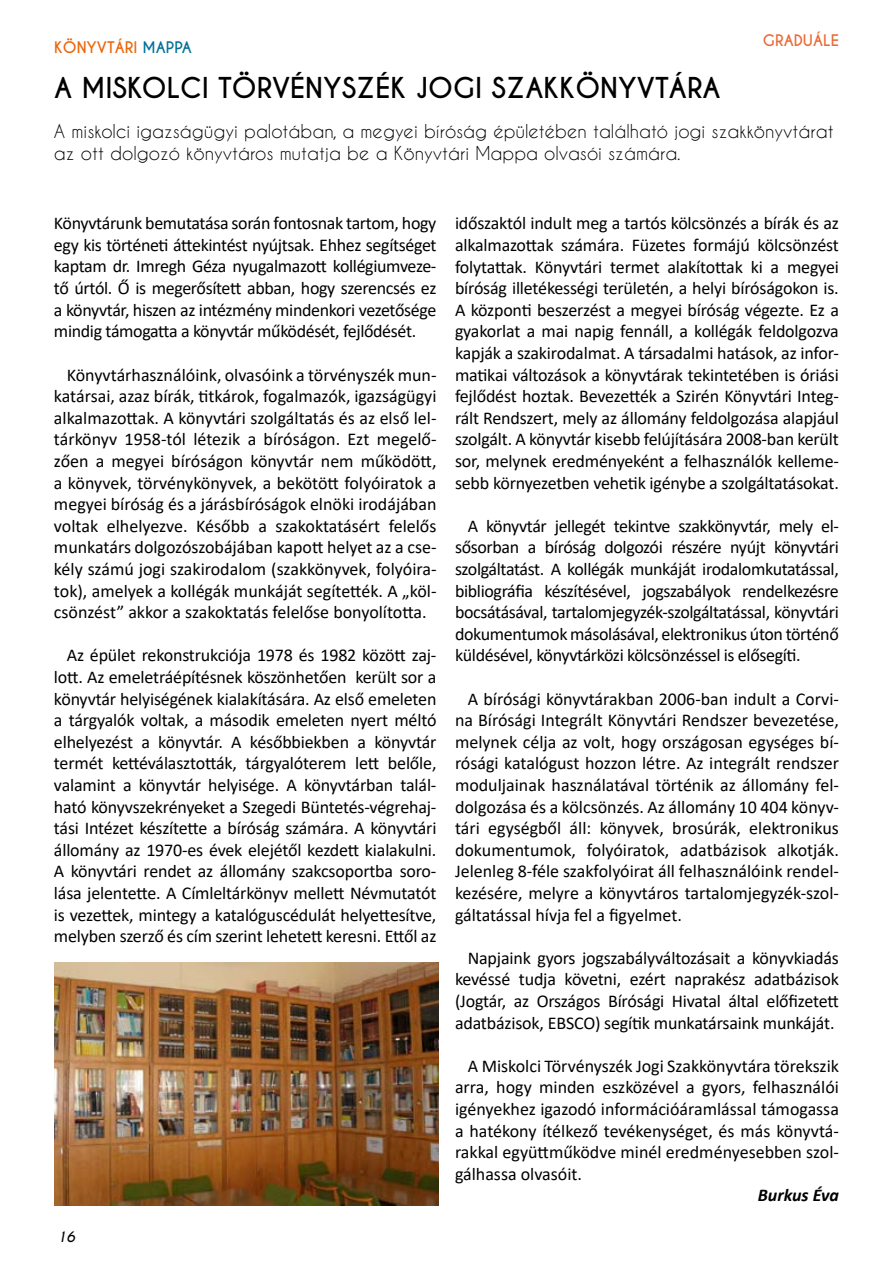
<style>
.page{position:relative;width:893px;height:1263px;background:#fff}
.page>*{position:absolute;margin:0;border:0;box-sizing:border-box;transform-origin:0 0}
.t1{font:700 27px "Caviar Dreams";color:#000}
.t2{font:18px/21.6px "Calibri";letter-spacing:-.01em;color:#000;text-align:justify}
.t3{font:18px/21.6px "Caviar Dreams";color:#000}
.t4{font:italic 700 18px "Calibri";color:#000}
.t5{font:700 15px "Caviar Dreams";color:#ec6608}
.t6{font:700 15px "Caviar Dreams";color:#ec6835}
.t7{font:italic 700 13.5px "Caviar Dreams";color:#000}
.s1{color:#007199}
</style>
<div class="page">
<img style="left:54px;top:963px;width:384px;height:242px">
<p class="t5" style="left:54px;top:38px;width:139px">Könyvtári <span class="s1">Mappa</span></p>
<h1 class="t1" style="left:54px;top:71px;width:668px">A M iskolci Törvényszék Jogi Szakkönyvtára</h1>
<p class="t6" style="left:763px;top:31px;width:23px">GRADUÁLE</p>
<p class="t3" style="left:54px;top:120px;width:781px">A miskolci igazságügyi palotában, a megyei bíróság épületében található jogi szakkönyvtárat az ott dolgozó könyvtáros mutatja be a Könyvtári Mappa olvasói számára.</p>
<p class="t2" style="left:54px;top:212px;width:384px">Könyvtárunk bemutatása során fontosnak tartom, hogy egy kis történeti áttekintést nyújtsak. Ehhez segítséget kaptam dr. Imregh Géza nyugalmazott kollégiumveze&shy;tő úrtól. Ő is megerősített abban, hogy szerencsés ez a könyvtár, hiszen az intézmény mindenkori vezetősége mindig támogatta a könyvtár működését, fejlődését.</p>
<p class="t2" style="left:54px;top:363px;width:384px;text-indent:13px">Könyvtárhasználóink, olvasóink a törvényszék mun&shy;katársai, azaz bírák, titkárok, fogalmazók, igazságügyi alkalmazottak. A könyvtári szolgáltatás és az első lel&shy;tárkönyv 1958-tól létezik a bíróságon. Ezt megelő&shy;zően a megyei bíróságon könyvtár nem működött, a könyvek, törvénykönyvek, a bekötött folyóiratok a megyei bíróság és a járásbíróságok elnöki irodájában voltak elhelyezve. Később a szakoktatásért felelős munkatárs dolgozószobájában kapott helyet az a cse&shy;kély számú jogi szakirodalom (szakkönyvek, folyóira&shy;tok), amelyek a kollégák munkáját segítették. A „köl&shy;csönzést” akkor a szakoktatás felelőse bonyolította.</p>
<p class="t2" style="left:54px;top:644px;width:384px;text-indent:13px">Az épület rekonstrukciója 1978 és 1982 között zaj&shy;lott. Az emeletráépítésnek köszönhetően került sor a könyvtár helyiségének kialakítására. Az első emeleten a tárgyalók voltak, a második emeleten nyert méltó elhelyezést a könyvtár. A későbbiekben a könyvtár termét kettéválasztották, tárgyalóterem lett belőle, valamint a könyvtár helyisége. A könyvtárban talál&shy;ható könyvszekrényeket a Szegedi Büntetés-végrehaj&shy;tási Intézet készítette a bíróság számára. A könyvtári állomány az 1970-es évek elejétől kezdett kialakulni.<br>A könyvtári rendet az állomány szakcsoportba soro&shy;lása jelentette. A Címleltárkönyv mellett Névmutatót is vezettek, mintegy a katalóguscédulát helyettesítve, melyben szerző és cím szerint lehetett keresni. Ettől az</p>
<p class="t7" style="left:57px;top:1228px;width:19px">16</p>
<p class="t2" style="left:455px;top:212px;width:385px">időszaktól indult meg a tartós kölcsönzés a bírák és az alkalmazottak számára. Füzetes formájú kölcsönzést folytattak. Könyvtári termet alakítottak ki a megyei bíróság illetékességi területén, a helyi bíróságokon is.<br>A központi beszerzést a megyei bíróság végezte. Ez a gyakorlat a mai napig fennáll, a kollégák feldolgozva kapják a szakirodalmat. A társadalmi hatások, az infor&shy;matikai változások a könyvtárak tekintetében is óriási fejlődést hoztak. Bevezették a Szirén Könyvtári Integ&shy;rált Rendszert, mely az állomány feldolgozása alapjául szolgált. A könyvtár kisebb felújítására 2008-ban került sor, melynek eredményeként a felhasználók kelleme&shy;sebb környezetben vehetik igénybe a szolgáltatásokat.</p>
<p class="t2" style="left:455px;top:514px;width:385px;text-indent:13px">A könyvtár jellegét tekintve szakkönyvtár, mely el&shy;sősorban a bíróság dolgozói részére nyújt könyvtári szolgáltatást. A kollégák munkáját irodalomkutatással, bibliográfia készítésével, jogszabályok rendelkezésre bocsátásával, tartalomjegyzék-szolgáltatással, könyvtári dokumentumok másolásával, elektronikus úton történő küldésével, könyvtárközi kölcsönzéssel is elősegíti.</p>
<p class="t2" style="left:455px;top:687px;width:385px;text-indent:13px">A bírósági könyvtárakban 2006-ban indult a Corvi&shy;na Bírósági Integrált Könyvtári Rendszer bevezetése, melynek célja az volt, hogy országosan egységes bí&shy;rósági katalógust hozzon létre. Az integrált rendszer moduljainak használatával történik az állomány fel&shy;dolgozása és a kölcsönzés. Az állomány 10 404 könyv&shy;tári egységből áll: könyvek, brosúrák, elektronikus dokumentumok, folyóiratok, adatbázisok alkotják.<br>Jelenleg 8-féle szakfolyóirat áll felhasználóink rendel&shy;kezésére, melyre a könyvtáros tartalomjegyzék-szol&shy;gáltatással hívja fel a figyelmet.</p>
<p class="t2" style="left:455px;top:946px;width:385px;text-indent:13px">Napjaink gyors jogszabályváltozásait a könyvkiadás kevéssé tudja követni, ezért naprakész adatbázisok (Jogtár, az Országos Bírósági Hivatal által előfizetett adatbázisok, EBSCO) segítik munkatársaink munkáját.</p>
<p class="t2" style="left:455px;top:1054px;width:385px;text-indent:13px">A Miskolci Törvényszék Jogi Szakkönyvtára törekszik arra, hogy minden eszközével a gyors, felhasználói igényekhez igazodó információáramlással támogassa a hatékony ítélkező tevékenységet, és más könyvtá&shy;rakkal együttműködve minél eredményesebben szol&shy;gálhassa olvasóit.</p>
<p class="t4" style="left:758px;top:1183px;width:83px">Burkus Éva</p>
</div>
